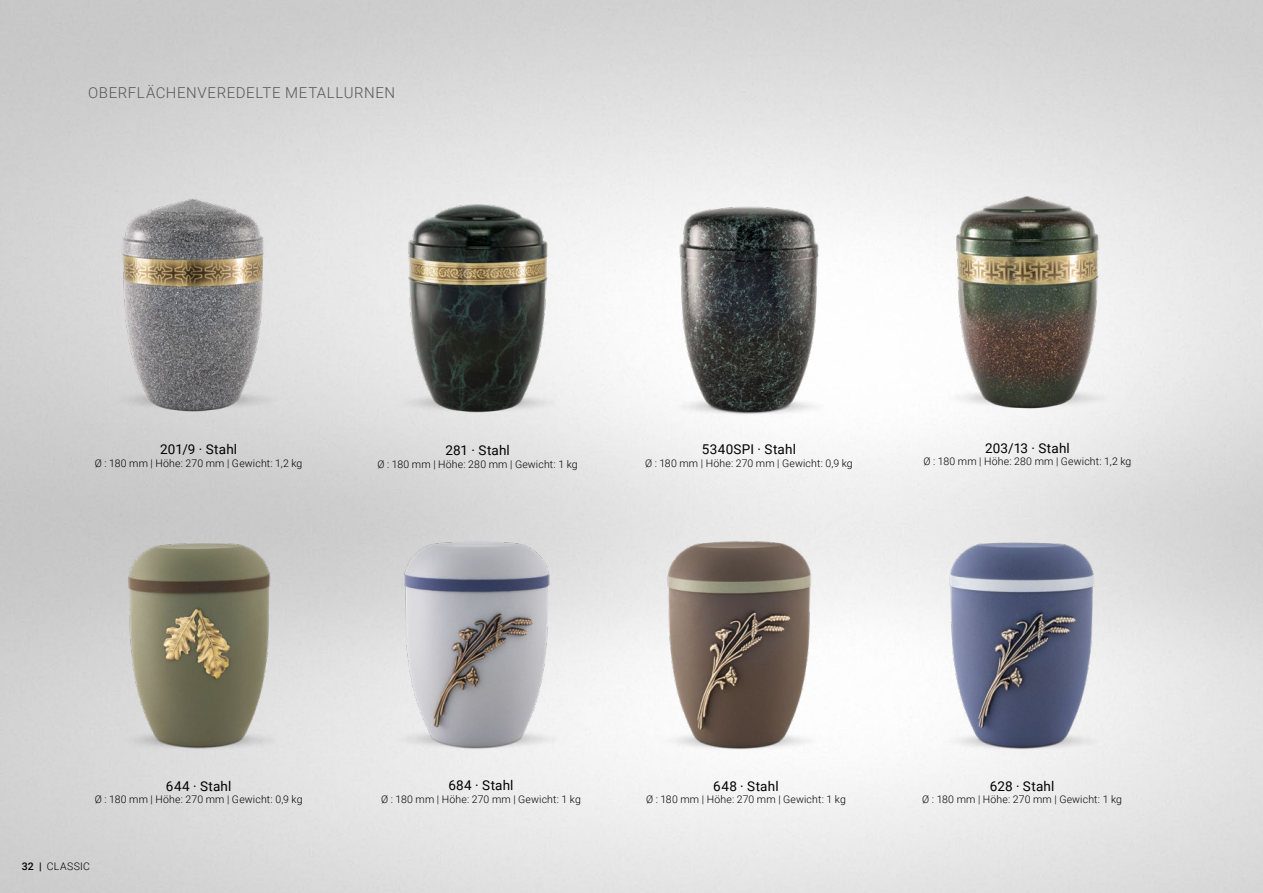
<style>
.page{position:relative;width:1263px;height:893px;background:#fff}
.page>*{position:absolute;margin:0;border:0;box-sizing:border-box;transform-origin:0 0}
.t1{font:300 15px "Roboto";letter-spacing:.04em;color:#575756}
.t2{font:13.5px "Roboto";letter-spacing:.01em;color:#000}
.t3{font:300 10.5px "Roboto";letter-spacing:.02em;color:#000}
.s1{font-weight:500}
</style>
<div class="page">
<img style="left:642px;top:198px;width:214px;height:259px">
<img style="left:91px;top:198px;width:213px;height:259px">
<img style="left:374px;top:199px;width:207px;height:259px">
<img style="left:924px;top:190px;width:206px;height:266px">
<img style="left:92px;top:535px;width:213px;height:259px">
<img style="left:374px;top:536px;width:214px;height:259px">
<img style="left:642px;top:522px;width:206px;height:273px">
<img style="left:918px;top:522px;width:206px;height:273px">
<h1 class="t1" style="left:88px;top:82px;width:308px">OBERFLÄCHENVEREDELTE METALLURNEN</h1>
<p class="t2" style="left:160px;top:440px;width:79px">201/9 · Stahl</p>
<p class="t3" style="left:95px;top:456px;width:209px">Ø : 180 mm | Höhe: 270 mm | Gewicht: 1,2 kg</p>
<p class="t2" style="left:445px;top:441px;width:66px">281 · Stahl</p>
<p class="t3" style="left:378px;top:457px;width:202px">Ø : 180 mm | Höhe: 280 mm | Gewicht: 1 kg</p>
<p class="t2" style="left:702px;top:440px;width:96px">5340SPI · Stahl</p>
<p class="t3" style="left:645px;top:455px;width:209px">Ø : 180 mm | Höhe: 270 mm | Gewicht: 0,9 kg</p>
<p class="t2" style="left:985px;top:439px;width:86px">203/13 · Stahl</p>
<p class="t3" style="left:923px;top:454px;width:209px">Ø : 180 mm | Höhe: 280 mm | Gewicht: 1,2 kg</p>
<p class="t2" style="left:166px;top:776px;width:67px">644 · Stahl</p>
<p class="t3" style="left:95px;top:792px;width:209px">Ø : 180 mm | Höhe: 270 mm | Gewicht: 0,9 kg</p>
<p class="t3" style="left:22px;top:858px;width:70px"><span class="s1">32 |</span> CLASSIC</p>
<p class="t2" style="left:448px;top:776px;width:67px">684 · Stahl</p>
<p class="t3" style="left:381px;top:792px;width:201px">Ø : 180 mm | Höhe: 270 mm | Gewicht: 1 kg</p>
<p class="t2" style="left:713px;top:776px;width:67px">648 · Stahl</p>
<p class="t3" style="left:646px;top:792px;width:201px">Ø : 180 mm | Höhe: 270 mm | Gewicht: 1 kg</p>
<p class="t2" style="left:990px;top:776px;width:66px">628 · Stahl</p>
<p class="t3" style="left:922px;top:792px;width:201px">Ø : 180 mm | Höhe: 270 mm | Gewicht: 1 kg</p>
</div>
